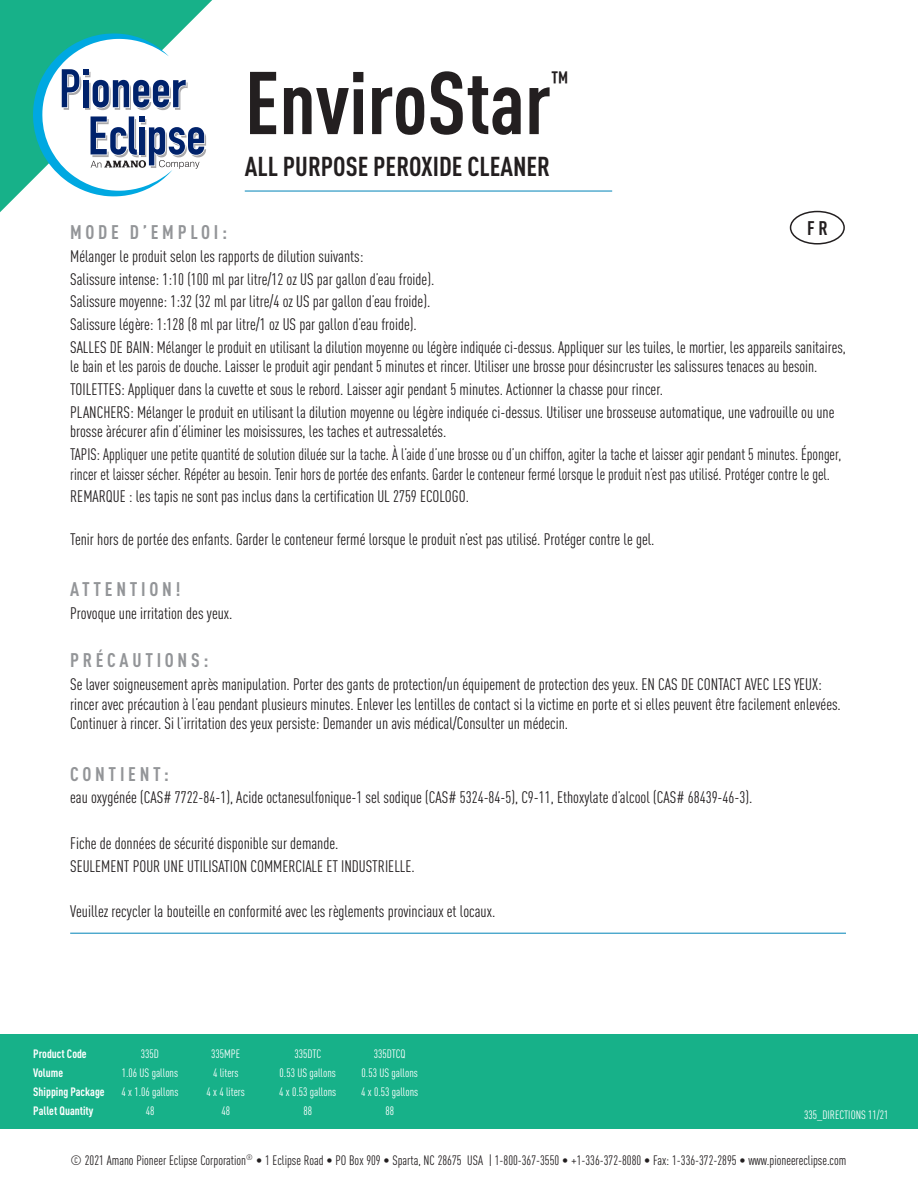
<style>
.page{position:relative;width:918px;height:1188px;background:#fff}
.page>*{position:absolute;margin:0;border:0;box-sizing:border-box;transform-origin:0 0}
.t1{font:700 87.45px "DIN Cond";color:#231f20}
.t2{font:700 27.6px "DIN Cond";color:#231f20}
.t3{font:700 27px "DIN Cond";color:#231f20}
.t4{font:700 19.5px "DIN Cond";letter-spacing:.19em;color:#939598}
.t5{font:700 19.5px "DIN Cond";color:#231f20}
.tech__info{font:16.5px/19.5px "DIN Cond";color:#231f20}
.tech__info-2{font:16.5px/19.5px "DIN Cond";color:#231f20;scale:.95 1}
.t6{font:13.5px "DIN Cond";color:#231f20}
.tech__info-3{font:12px "DIN Cond";color:#fff}
.tech__heading{font:700 12px "DIN Cond";color:#fff}
</style>
<div class="page">
<svg style="left:0;top:0;width:212px;height:212px;fill:#17b189"></svg>
<div style="left:0;top:1034px;width:918px;height:95px;background:#17b189"></div>
<hr style="left:245px;top:191px;width:367px;height:1px;background:#0084b7">
<hr style="left:70px;top:933px;width:776px;height:1px;background:#0084b7">
<div style="left:790px;top:211px;width:55px;height:34px;border:2px solid #231f20;border-radius:50%"></div>
<svg style="left:33px;top:33px;width:173px;height:163px"></svg>
<p class="t1" style="left:245px;top:50px;width:308px">EnviroStar</p>
<p class="t2" style="left:551px;top:64px;width:19px">™</p>
<p class="t3" style="left:245px;top:150px;width:307px">ALL PURPOSE PEROXIDE CLEANER</p>
<p class="t5" style="left:807px;top:216px;width:22px">FR</p>
<p class="t4" style="left:70px;top:220px;width:158px">MODE D’EMPLOI:</p>
<p class="tech__info" style="left:70px;top:246px;width:295px">Mélanger le produit selon les rapports de dilution suivants:</p>
<p class="tech__info" style="left:70px;top:269px;width:366px">Salissure intense: 1:10 (100 ml par litre/12 oz US par gallon d’eau froide).</p>
<p class="tech__info" style="left:70px;top:292px;width:362px">Salissure moyenne: 1:32 (32 ml par litre/4 oz US par gallon d’eau froide).</p>
<p class="tech__info" style="left:70px;top:314px;width:348px">Salissure légère: 1:128 (8 ml par litre/1 oz US par gallon d’eau froide).</p>
<p class="tech__info" style="left:70px;top:337px;width:777px">SALLES DE BAIN: Mélanger le produit en utilisant la dilution moyenne ou légère indiquée ci-dessus. Appliquer sur les tuiles, le mortier, les appareils sanitaires, le bain et les parois de douche. Laisser le produit agir pendant 5 minutes et rincer. Utiliser une brosse pour désincruster les salissures tenaces au besoin.</p>
<p class="tech__info" style="left:70px;top:379px;width:594px">TOILETTES: Appliquer dans la cuvette et sous le rebord. Laisser agir pendant 5 minutes. Actionner la chasse pour rincer.</p>
<p class="tech__info" style="left:70px;top:402px;width:766px">PLANCHERS: Mélanger le produit en utilisant la dilution moyenne ou légère indiquée ci-dessus. Utiliser une brosseuse automatique, une vadrouille ou une brosse àrécurer afin d’éliminer les moisissures, les taches et autressaletés.</p>
<p class="tech__info-2" style="left:70px;top:444px;width:813px">TAPIS: Appliquer une petite quantité de solution diluée sur la tache. À l’aide d’une brosse ou d’un chiffon, agiter la tache et laisser agir pendant 5 minutes. Éponger, rincer et laisser sécher. Répéter au besoin. Tenir hors de portée des enfants. Garder le conteneur fermé lorsque le produit n’est pas utilisé. Protéger contre le gel.</p>
<p class="tech__info" style="left:70px;top:487px;width:400px">REMARQUE : les tapis ne sont pas inclus dans la certification UL 2759 ECOLOGO.</p>
<p class="tech__info" style="left:70px;top:529px;width:586px">Tenir hors de portée des enfants. Garder le conteneur fermé lorsque le produit n’est pas utilisé. Protéger contre le gel.</p>
<p class="t4" style="left:70px;top:577px;width:112px">ATTENTION!</p>
<p class="tech__info" style="left:70px;top:603px;width:164px">Provoque une irritation des yeux.</p>
<p class="t4" style="left:70px;top:649px;width:140px">PRÉCAUTIONS:</p>
<p class="tech__info" style="left:70px;top:674px;width:772px">Se laver soigneusement après manipulation. Porter des gants de protection/un équipement de protection des yeux. EN CAS DE CONTACT AVEC LES YEUX: rincer avec précaution à l’eau pendant plusieurs minutes. Enlever les lentilles de contact si la victime en porte et si elles peuvent être facilement enlevées.<br>Continuer à rincer. Si l’irritation des yeux persiste: Demander un avis médical/Consulter un médecin.</p>
<p class="t4" style="left:70px;top:762px;width:100px">CONTIENT:</p>
<p class="tech__info" style="left:70px;top:788px;width:684px">eau oxygénée (CAS# 7722-84-1), Acide octanesulfonique-1 sel sodique (CAS# 5324-84-5), C9-11, Ethoxylate d’alcool (CAS# 68439-46-3).</p>
<p class="tech__info" style="left:70px;top:833px;width:270px">Fiche de données de sécurité disponible sur demande.</p>
<p class="tech__info" style="left:70px;top:856px;width:346px">SEULEMENT POUR UNE UTILISATION COMMERCIALE ET INDUSTRIELLE.</p>
<p class="tech__info" style="left:70px;top:901px;width:427px">Veuillez recycler la bouteille en conformité avec les règlements provinciaux et locaux.</p>
<p class="tech__heading" style="left:33px;top:1046px;width:55px">Product Code</p>
<p class="tech__info-3" style="left:141px;top:1046px;width:20px">335D</p>
<p class="tech__info-3" style="left:211px;top:1046px;width:30px">335MPE</p>
<p class="tech__info-3" style="left:294px;top:1046px;width:28px">335DTC</p>
<p class="tech__info-3" style="left:374px;top:1046px;width:33px">335DTCQ</p>
<p class="tech__heading" style="left:33px;top:1065px;width:31px">Volume</p>
<p class="tech__info-3" style="left:122px;top:1065px;width:58px">1.06 US gallons</p>
<p class="tech__info-3" style="left:213px;top:1065px;width:27px">4 liters</p>
<p class="tech__info-3" style="left:280px;top:1065px;width:58px">0.53 US gallons</p>
<p class="tech__info-3" style="left:362px;top:1065px;width:58px">0.53 US gallons</p>
<p class="tech__heading" style="left:33px;top:1084px;width:73px">Shipping Package</p>
<p class="tech__info-3" style="left:122px;top:1084px;width:58px">4 x 1.06 gallons</p>
<p class="tech__info-3" style="left:207px;top:1084px;width:40px">4 x 4 liters</p>
<p class="tech__info-3" style="left:279px;top:1084px;width:58px">4 x 0.53 gallons</p>
<p class="tech__info-3" style="left:361px;top:1084px;width:58px">4 x 0.53 gallons</p>
<p class="tech__heading" style="left:33px;top:1103px;width:62px">Pallet Quantity</p>
<p class="tech__info-3" style="left:146px;top:1103px;width:10px">48</p>
<p class="tech__info-3" style="left:221px;top:1103px;width:10px">48</p>
<p class="tech__info-3" style="left:303px;top:1103px;width:10px">88</p>
<p class="tech__info-3" style="left:385px;top:1103px;width:10px">88</p>
<p class="tech__info-3" style="left:804px;top:1108px;width:86px">335_DIRECTIONS 11/21</p>
<p class="t6" style="left:71px;top:1152px;width:777px">© 2021 Amano Pioneer Eclipse Corporation<sup>®</sup> • 1 Eclipse Road • PO Box 909 • Sparta, NC 28675 USA | 1-800-367-3550 • +1-336-372-8080 • Fax: 1-336-372-2895 • www.pioneereclipse.com</p>
</div>
